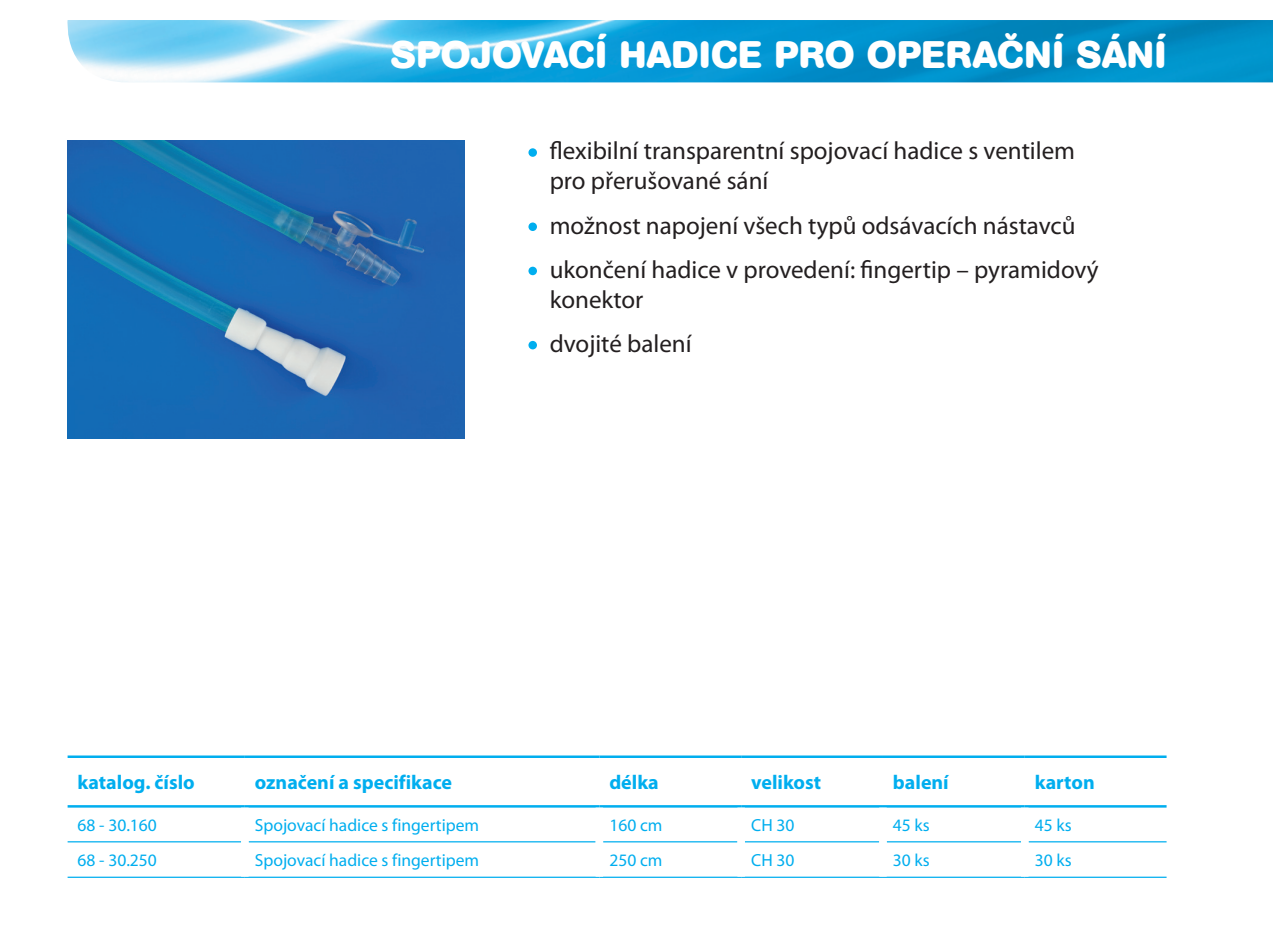
<style>
.page{position:relative;width:1273px;height:932px;background:#fff}
.page>*{position:absolute;margin:0;border:0;box-sizing:border-box;transform-origin:0 0}
.XLS{font:700 40px "Accius Buc Rou D";color:#fff}
.popisky{font:25px/30px "Myriad Pro";color:#231f20}
.Hlavička_tabulky{font:700 20px "Myriad Pro";color:#00aeef}
.Tabulka{font:17.5px "Myriad Pro";color:#00aeef}
</style>
<div class="page">
<img style="left:67px;top:20px;width:1203px;height:62px">
<svg style="left:1270px;top:20px;width:2px;height:63px"></svg>
<img style="left:68px;top:141px;width:396px;height:297px">
<hr style="left:68px;top:841px;width:173px;height:1px;background:#00aeef">
<hr style="left:248px;top:841px;width:347px;height:1px;background:#00aeef">
<hr style="left:603px;top:841px;width:134px;height:1px;background:#00aeef">
<hr style="left:745px;top:841px;width:134px;height:1px;background:#00aeef">
<hr style="left:886px;top:841px;width:135px;height:1px;background:#00aeef">
<hr style="left:1028px;top:841px;width:138px;height:1px;background:#00aeef">
<hr style="left:68px;top:876px;width:177px;height:2px;background:#00aeef">
<hr style="left:245px;top:876px;width:354px;height:2px;background:#00aeef">
<hr style="left:599px;top:876px;width:142px;height:2px;background:#00aeef">
<hr style="left:741px;top:876px;width:142px;height:2px;background:#00aeef">
<hr style="left:883px;top:876px;width:141px;height:2px;background:#00aeef">
<hr style="left:1024px;top:876px;width:142px;height:2px;background:#00aeef">
<hr style="left:68px;top:755px;width:177px;height:3px;background:#00aeef">
<hr style="left:245px;top:755px;width:354px;height:3px;background:#00aeef">
<hr style="left:599px;top:755px;width:142px;height:3px;background:#00aeef">
<hr style="left:741px;top:755px;width:142px;height:3px;background:#00aeef">
<hr style="left:883px;top:755px;width:141px;height:3px;background:#00aeef">
<hr style="left:1024px;top:755px;width:142px;height:3px;background:#00aeef">
<hr style="left:68px;top:805px;width:177px;height:2px;background:#00aeef">
<hr style="left:245px;top:805px;width:354px;height:2px;background:#00aeef">
<hr style="left:599px;top:805px;width:142px;height:2px;background:#00aeef">
<hr style="left:741px;top:805px;width:142px;height:2px;background:#00aeef">
<hr style="left:883px;top:805px;width:141px;height:2px;background:#00aeef">
<hr style="left:1024px;top:805px;width:142px;height:2px;background:#00aeef">
<div style="left:528px;top:148px;width:9px;height:9px;background:#00aeef;border-radius:50%"></div>
<div style="left:528px;top:222px;width:9px;height:9px;background:#00aeef;border-radius:50%"></div>
<div style="left:528px;top:267px;width:9px;height:8px;background:#00aeef;border-radius:50%"></div>
<div style="left:528px;top:341px;width:9px;height:8px;background:#00aeef;border-radius:50%"></div>
<p class="XLS" style="left:390px;top:31px;width:777px">SPOJOVACÍ HADICE PRO OPERAČNÍ SÁNÍ</p>
<p class="popisky" style="left:549px;top:135px;width:527px">flexibilní transparentní spojovací hadice s ventilem pro přerušované sání</p>
<p class="popisky" style="left:549px;top:210px;width:527px">možnost napojení všech typů odsávacích nástavců</p>
<p class="popisky" style="left:549px;top:254px;width:550px">ukončení hadice v provedení: fingertip – pyramidový konektor</p>
<p class="popisky" style="left:549px;top:328px;width:143px">dvojité balení</p>
<p class="Hlavička_tabulky" style="left:78px;top:769px;width:119px">katalog. číslo</p>
<p class="Hlavička_tabulky" style="left:255px;top:769px;width:199px">označení a specifikace</p>
<p class="Hlavička_tabulky" style="left:609px;top:769px;width:51px">délka</p>
<p class="Hlavička_tabulky" style="left:751px;top:769px;width:71px">velikost</p>
<p class="Hlavička_tabulky" style="left:893px;top:769px;width:57px">balení</p>
<p class="Hlavička_tabulky" style="left:1034px;top:769px;width:62px">karton</p>
<p class="Tabulka" style="left:78px;top:814px;width:81px">68 - 30.160</p>
<p class="Tabulka" style="left:255px;top:814px;width:226px">Spojovací hadice s fingertipem</p>
<p class="Tabulka" style="left:609px;top:814px;width:55px">160 cm</p>
<p class="Tabulka" style="left:751px;top:814px;width:45px">CH 30</p>
<p class="Tabulka" style="left:893px;top:814px;width:38px">45 ks</p>
<p class="Tabulka" style="left:1034px;top:814px;width:38px">45 ks</p>
<p class="Tabulka" style="left:78px;top:849px;width:81px">68 - 30.250</p>
<p class="Tabulka" style="left:255px;top:849px;width:226px">Spojovací hadice s fingertipem</p>
<p class="Tabulka" style="left:609px;top:849px;width:55px">250 cm</p>
<p class="Tabulka" style="left:751px;top:849px;width:45px">CH 30</p>
<p class="Tabulka" style="left:893px;top:849px;width:38px">30 ks</p>
<p class="Tabulka" style="left:1034px;top:849px;width:38px">30 ks</p>
</div>
